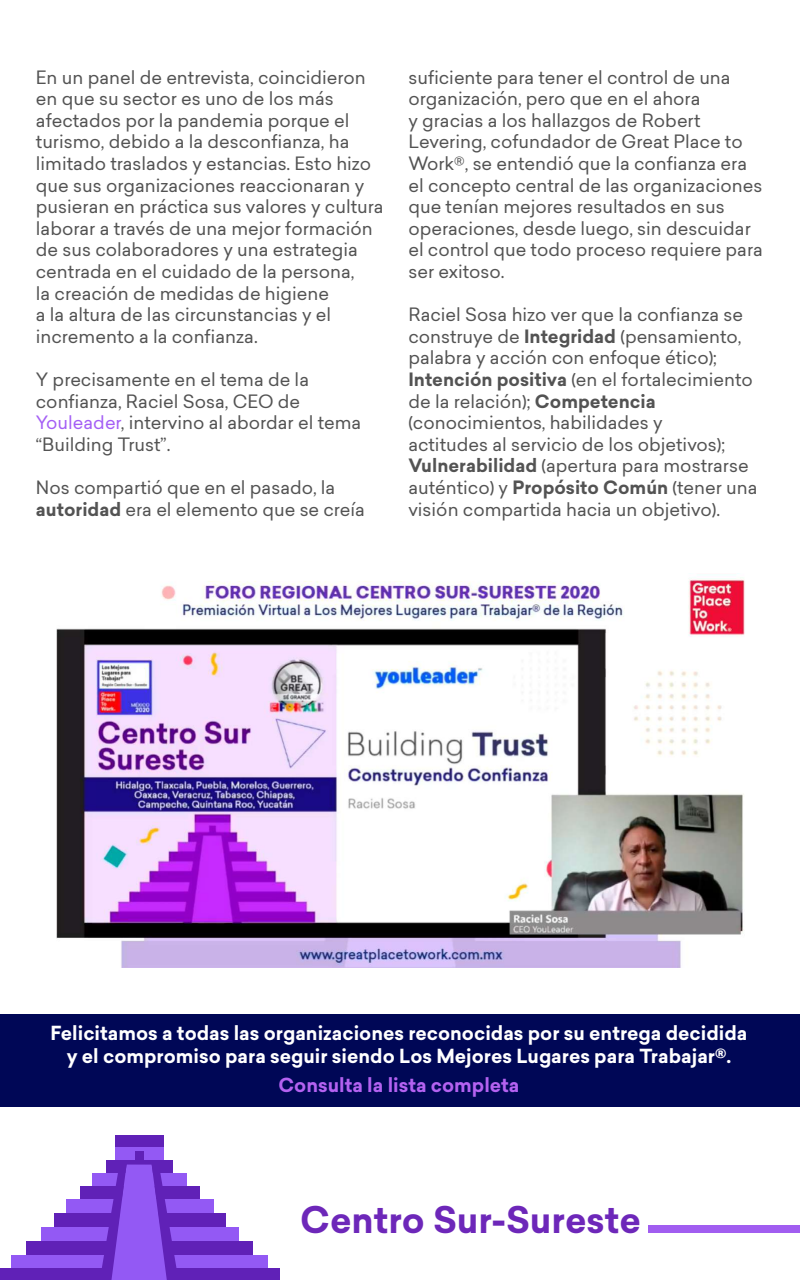
<style>
.page{position:relative;width:800px;height:1280px;background:#fff}
.page>*{position:absolute;margin:0;border:0;box-sizing:border-box;transform-origin:0 0}
.t1{font:700 36px "Sailec";color:#6d27b9}
.t2{font:700 19px/22.8px "Sailec";color:#fff;text-align:center}
.t3{font:700 19px "Sailec";color:#b462f1}
.t4{font:18px/21.6px "Sailec";color:#535353}
.s1{color:#a45ff5}
.s2{font-weight:700}
</style>
<div class="page">
<div style="left:0;top:1014px;width:800px;height:92px;background:#000756"></div>
<img style="left:56px;top:579px;width:689px;height:389px">
<div style="left:648px;top:1225px;width:152px;height:8px;background:#a15df0"></div>
<div style="left:115px;top:1136px;width:49px;height:11px;background:#6021b7"></div>
<div style="left:115px;top:1147px;width:49px;height:13px;background:#9359f4"></div>
<div style="left:135px;top:1151px;width:9px;height:9px;background:#6021b7"></div>
<div style="left:106px;top:1160px;width:67px;height:13px;background:#6021b7"></div>
<div style="left:92px;top:1173px;width:95px;height:14px;background:#9359f4"></div>
<div style="left:80px;top:1187px;width:119px;height:13px;background:#6021b7"></div>
<div style="left:66px;top:1200px;width:147px;height:13px;background:#9359f4"></div>
<div style="left:54px;top:1213px;width:171px;height:15px;background:#6021b7"></div>
<div style="left:41px;top:1228px;width:198px;height:13px;background:#9359f4"></div>
<div style="left:26px;top:1241px;width:227px;height:14px;background:#6021b7"></div>
<div style="left:11px;top:1255px;width:257px;height:13px;background:#9359f4"></div>
<div style="left:0;top:1268px;width:279px;height:12px;background:#6021b7"></div>
<svg style="left:100px;top:1164px;width:79px;height:116px"></svg>
<p class="t4" style="left:36px;top:68px;width:349px">En un panel de entrevista, coincidieron en que su sector es uno de los más afectados por la pandemia porque el turismo, debido a la desconfianza, ha limitado traslados y estancias. Esto hizo que sus organizaciones reaccionaran y pusieran en práctica sus valores y cultura laborar a través de una mejor formación de sus colaboradores y una estrategia centrada en el cuidado de la persona,<br>la creación de medidas de higiene<br>a la altura de las circunstancias y el incremento a la confianza.</p>
<p class="t4" style="left:36px;top:371px;width:327px">Y precisamente en el tema de la confianza, Raciel Sosa, CEO de<br><span class="s1">Youleader</span>, intervino al abordar el tema “Building Trust”.</p>
<p class="t4" style="left:36px;top:479px;width:331px">Nos compartió que en el pasado, la <span class="s2">autoridad</span> era el elemento que se creía</p>
<p class="t4" style="left:408px;top:68px;width:356px">suficiente para tener el control de una organización, pero que en el ahora<br>y gracias a los hallazgos de Robert Levering, cofundador de Great Place to Work®, se entendió que la confianza era el concepto central de las organizaciones que tenían mejores resultados en sus operaciones, desde luego, sin descuidar el control que todo proceso requiere para ser exitoso.</p>
<p class="t4" style="left:408px;top:306px;width:351px">Raciel Sosa hizo ver que la confianza se construye de <span class="s2">Integridad</span> (pensamiento, palabra y acción con enfoque ético); <span class="s2">Intención positiva</span> (en el fortalecimiento de la relación); <span class="s2">Competencia </span>(conocimientos, habilidades y<br>actitudes al servicio de los objetivos); <span class="s2">Vulnerabilidad</span> (apertura para mostrarse auténtico) y <span class="s2">Propósito Común</span> (tener una visión compartida hacia un objetivo).</p>
<p class="t2" style="left:51px;top:1024px;width:698px">Felicitamos a todas las organizaciones reconocidas por su entrega decidida y el compromiso para seguir siendo Los Mejores Lugares para Trabajar®.</p>
<p class="t3" style="left:278px;top:1077px;width:243px">Consulta la lista completa</p>
<h1 class="t1" style="left:300px;top:1206px;width:342px">Centro Sur-Sureste</h1>
</div>
